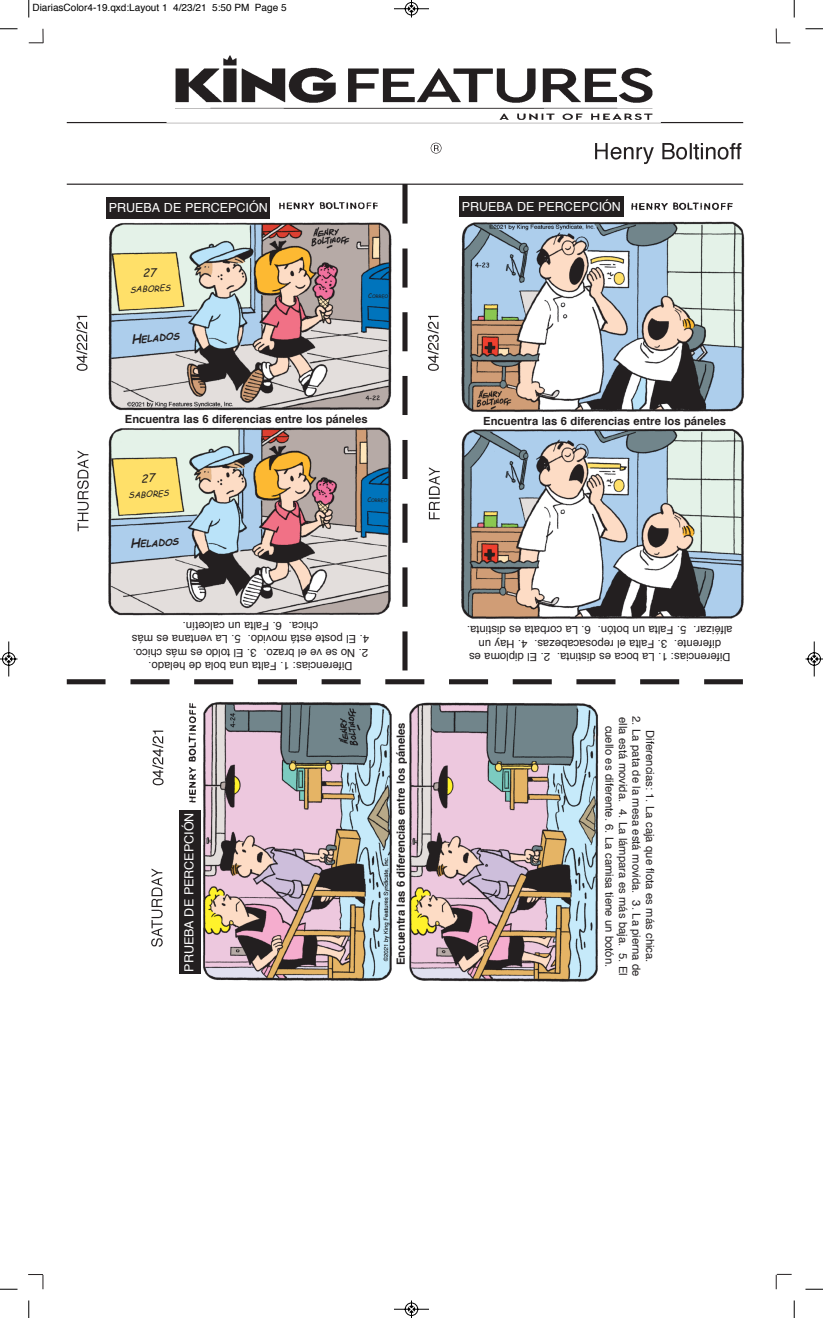
<style>
.page{position:relative;width:823px;height:1318px;background:#fff}
.page>*{position:absolute;margin:0;border:0;box-sizing:border-box;transform-origin:0 0}
.t1{font:12.5px "Helvetica";color:#fff}
.t2{font:11.25px/13.5px "Helvetica";color:#231f20}
.t3{font:700 11.25px "Helvetica";color:#231f20}
.t4{font:10px "Helvetica";color:#000}
.t5{font:italic 700 9.38px "Comic Sans MS";color:#231f20}
.t6{font:italic 8.38px "Comic Sans MS";color:#231f20}
.t7{font:4.75px "Comic Sans MS";color:#231f20}
.s1{font-size:12.5px}
.s2{font-size:6.25px}
</style>
<div class="page">
<img style="left:42px;top:28px;width:735px;height:946px">
<img style="left:202px;top:701px;width:397px;height:281px">
<img style="left:108px;top:221px;width:284px;height:395px">
<img style="left:460px;top:221px;width:285px;height:399px">
<svg style="left:29px;top:29px;width:15px;height:15px"></svg>
<svg style="left:776px;top:29px;width:14px;height:15px"></svg>
<svg style="left:776px;top:1274px;width:15px;height:15px"></svg>
<svg style="left:28px;top:1274px;width:16px;height:15px"></svg>
<div style="left:459px;top:197px;width:164px;height:20px;background:#231f20"></div>
<div style="left:107px;top:197px;width:163px;height:22px;background:#231f20"></div>
<div style="left:179px;top:810px;width:22px;height:163px;background:#231f20"></div>
<svg style="left:28px;top:0;width:2px;height:18px"></svg>
<svg style="left:0;top:28px;width:18px;height:2px"></svg>
<svg style="left:793px;top:0;width:2px;height:18px"></svg>
<svg style="left:805px;top:28px;width:17px;height:2px"></svg>
<svg style="left:28px;top:1300px;width:2px;height:18px"></svg>
<svg style="left:0;top:1288px;width:18px;height:2px"></svg>
<svg style="left:793px;top:1300px;width:2px;height:18px"></svg>
<svg style="left:805px;top:1288px;width:17px;height:2px"></svg>
<svg style="left:394px;top:0;width:35px;height:18px"></svg>
<svg style="left:394px;top:1300px;width:35px;height:18px"></svg>
<svg style="left:0;top:641px;width:18px;height:36px"></svg>
<svg style="left:805px;top:641px;width:17px;height:36px"></svg>
<svg style="left:144px;top:268px;width:14px;height:9px"></svg>
<svg style="left:142px;top:474px;width:14px;height:9px"></svg>
<p class="t4" style="left:32px;top:4px;width:256px">DiariasColor4-19.qxd:Layout 1 4/23/21 5:50 PM Page 5</p>
<p class="t1" style="left:109px;top:202px;width:161px">PRUEBA DE PERCEPCIÓN</p>
<p class="t1" style="left:462px;top:201px;width:161px">PRUEBA DE PERCEPCIÓN</p>
<p class="t6" style="left:130px;top:283px;width:42px;rotate:-3deg">sabores</p>
<p class="t5" style="left:131px;top:333px;width:50px;rotate:-5deg"><span class="s1">H</span>ela dos</p>
<p class="t7" style="left:368px;top:293px;width:22px"><span class="s2">C</span>ORREO</p>
<p class="t3" style="left:125px;top:415px;width:244px">Encuentra las 6 diferencias entre los páneles</p>
<p class="t3" style="left:483px;top:416px;width:244px">Encuentra las 6 diferencias entre los páneles</p>
<p class="t6" style="left:128px;top:489px;width:42px;rotate:-3deg">sabores</p>
<p class="t5" style="left:130px;top:537px;width:50px;rotate:-3deg"><span class="s1">H</span>ela dos</p>
<p class="t7" style="left:367px;top:496px;width:22px"><span class="s2">C</span>ORREO</p>
<p class="t2" style="left:282px;top:645px;width:101px;text-indent:-87px;rotate:-180deg">E. 4 e t sopl á t se m . od i vo<br>F. 6 at la nu .ní teclac</p>
<p class="t2" style="left:318px;top:631px;width:31px;rotate:-180deg">.acihc</p>
<p class="t2" style="left:241px;top:645px;width:110px;rotate:-180deg">aL. 5 ana t nev se m sá</p>
<p class="t2" style="left:256px;top:672px;width:125px;text-indent:-96px;rotate:-180deg">D F. 1: sa i cne r e f i a t l a anu a l ob ed . oda l eh<br>E. 3 od l o t l se m sá . oc i hc</p>
<p class="t2" style="left:368px;top:658px;width:106px;rotate:-180deg">N. 2 o es ev . oza r bl e</p>
<p class="t1" style="left:184px;top:971px;width:161px;rotate:-90deg">PRUEBA DE PERCEPCIÓN</p>
<p class="t3" style="left:396px;top:965px;width:244px;rotate:-90deg">Encuentra las 6 diferencias entre los páneles</p>
<p class="t2" style="left:591px;top:636px;width:125px;rotate:-180deg">aL. 6 atabroc se .atni tsid</p>
<p class="t2" style="left:686px;top:636px;width:90px;rotate:-180deg">F. 5 at la nu .nótob</p>
<p class="t2" style="left:732px;top:636px;width:41px;rotate:-180deg">. raziéf la</p>
<p class="t2" style="left:527px;top:649px;width:50px;rotate:-180deg">H. 4 ya nu</p>
<p class="t2" style="left:667px;top:649px;width:134px;rotate:-180deg">F. 3 a t l a . sazebacasope r l e</p>
<p class="t2" style="left:721px;top:649px;width:48px;rotate:-180deg">.etneref id</p>
<p class="t2" style="left:550px;top:663px;width:82px;rotate:-180deg">E. 2 molpidl a se</p>
<p class="t2" style="left:730px;top:663px;width:175px;rotate:-180deg">D aL. 1: sa i cneref i acob se . at n i t s i d</p>
<p class="t2" style="left:642px;top:716px;width:262px;text-align:center;rotate:90deg">2. La pata de la mesa está movida. 3. La pierna de ella está movida. 4. La lámpara es más baja. 5. El cuello es diferente. 6. La camisa tiene un botón.</p>
<p class="t2" style="left:656px;top:730px;width:233px;rotate:90deg">Diferencias: 1. La caja que flota es más chica.</p>
</div>
